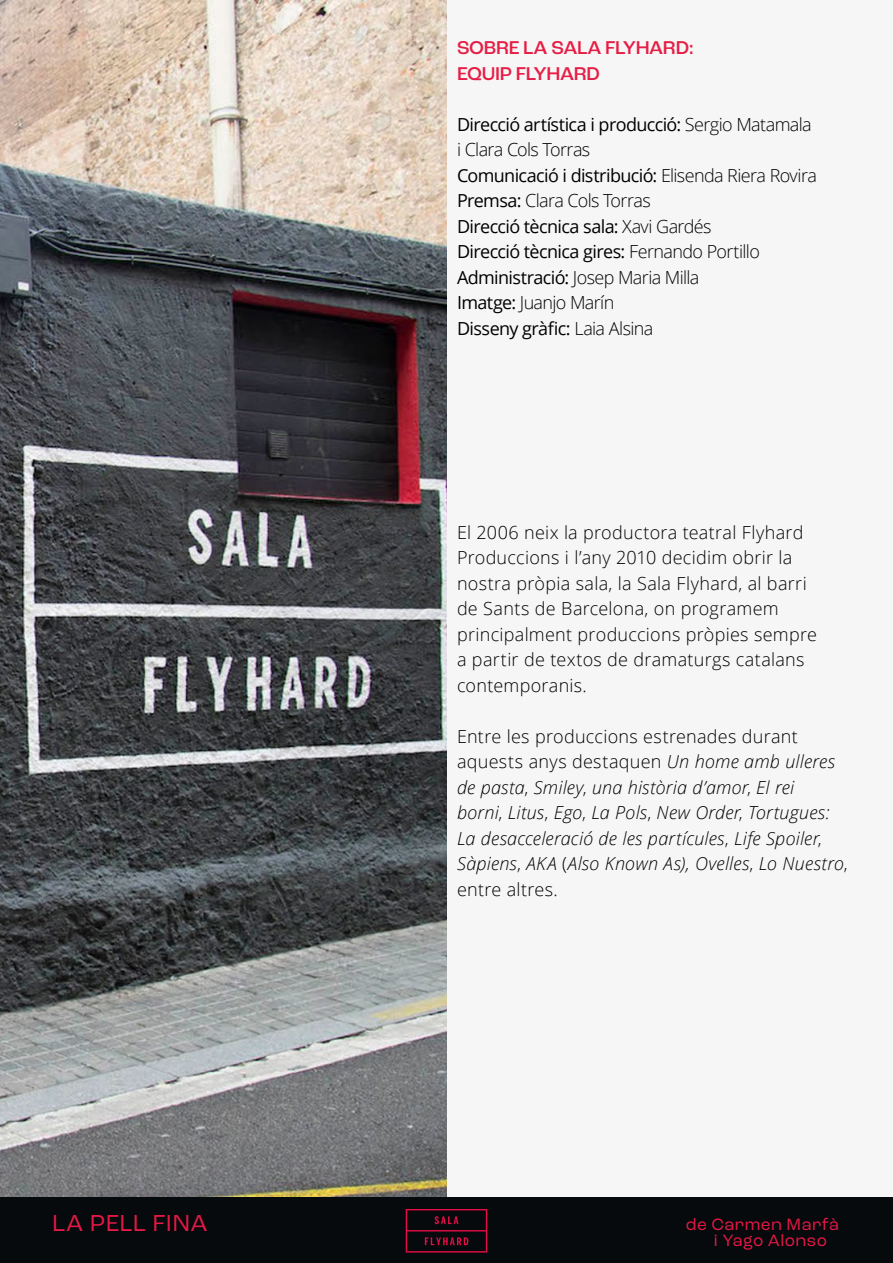
<style>
.page{position:relative;width:893px;height:1263px;background:#fff}
.page>*{position:absolute;margin:0;border:0;box-sizing:border-box;transform-origin:0 0}
.t1{font:24.3px "Roc Grotesk";letter-spacing:.015em;color:#e61845}
.t2{font:500 19.5px/25.5px "Roc Grotesk";letter-spacing:-.02em;color:#e61e46}
.t3{font:18px/25.5px "Open Sans";letter-spacing:-.035em;color:#000}
.t4{font:italic 300 18px/25.5px "Open Sans";letter-spacing:.01em;color:#000}
.t5{font:300 18px/25.5px "Open Sans";letter-spacing:.015em;color:#000}
.t6{font:17.25px/16.2px "Roc Grotesk";letter-spacing:.025em;color:#e61845}
.s1{font-weight:300}
.s2{font-style:normal}
</style>
<div class="page">
<div style="left:0;top:1196px;width:893px;height:67px;background:#060a0d"></div>
<svg style="left:406px;top:1209px;width:81px;height:43px"></svg>
<div style="left:0;top:0;width:893px;height:1196px;background:#f6f6f6"></div>
<img style="left:0;top:0;width:446px;height:1196px">
<p class="t2" style="left:457px;top:35px;width:238px">SOBRE LA SALA FLYHARD:<br>EQUIP FLYHARD</p>
<p class="t3" style="left:457px;top:111px;width:361px">Direcció artística i producció: <span class="s1">Sergio Matamala i Clara Cols Torras<br></span>Comunicació i distribució: <span class="s1">Elisenda Riera Rovira </span>Premsa: <span class="s1">Clara Cols Torras<br></span>Direcció tècnica sala: <span class="s1">Xavi Gardés<br></span>Direcció tècnica gires: <span class="s1">Fernando Portillo </span>Administració: <span class="s1">Josep Maria Milla<br></span>Imatge: <span class="s1">Juanjo Marín<br></span>Disseny gràfic: <span class="s1">Laia Alsina</span></p>
<p class="t5" style="left:457px;top:519px;width:362px">El 2006 neix la productora teatral Flyhard Produccions i l’any 2010 decidim obrir la nostra pròpia sala, la Sala Flyhard, al barri de Sants de Barcelona, on programem principalment produccions pròpies sempre a partir de textos de dramaturgs catalans contemporanis.</p>
<p class="t4" style="left:457px;top:723px;width:392px"><span class="s2">Entre les produccions estrenades durant aquests anys destaquen</span> Un home amb ulleres de pasta<span class="s2">,</span> Smiley<span class="s2">,</span> una història d’amor<span class="s2">,</span> El rei<br>borni<span class="s2">,</span> Litus<span class="s2">,</span> Ego<span class="s2">,</span> La Pols<span class="s2">,</span> New Order<span class="s2">,</span> Tortugues:<br>La desacceleració de les partícules<span class="s2">,</span> Life Spoiler<span class="s2">, </span>Sàpiens<span class="s2">,</span> AKA <span class="s2">(</span>Also Known As), Ovelles<span class="s2">,</span> Lo Nuestro<span class="s2">, entre altres.</span></p>
<h1 class="t1" style="left:52px;top:1208px;width:157px">LA PELL FINA</h1>
<p class="t6" style="left:714px;top:1216px;width:127px;text-indent:-28px">de Carmen Marfà i Yago Alonso</p>
</div>
